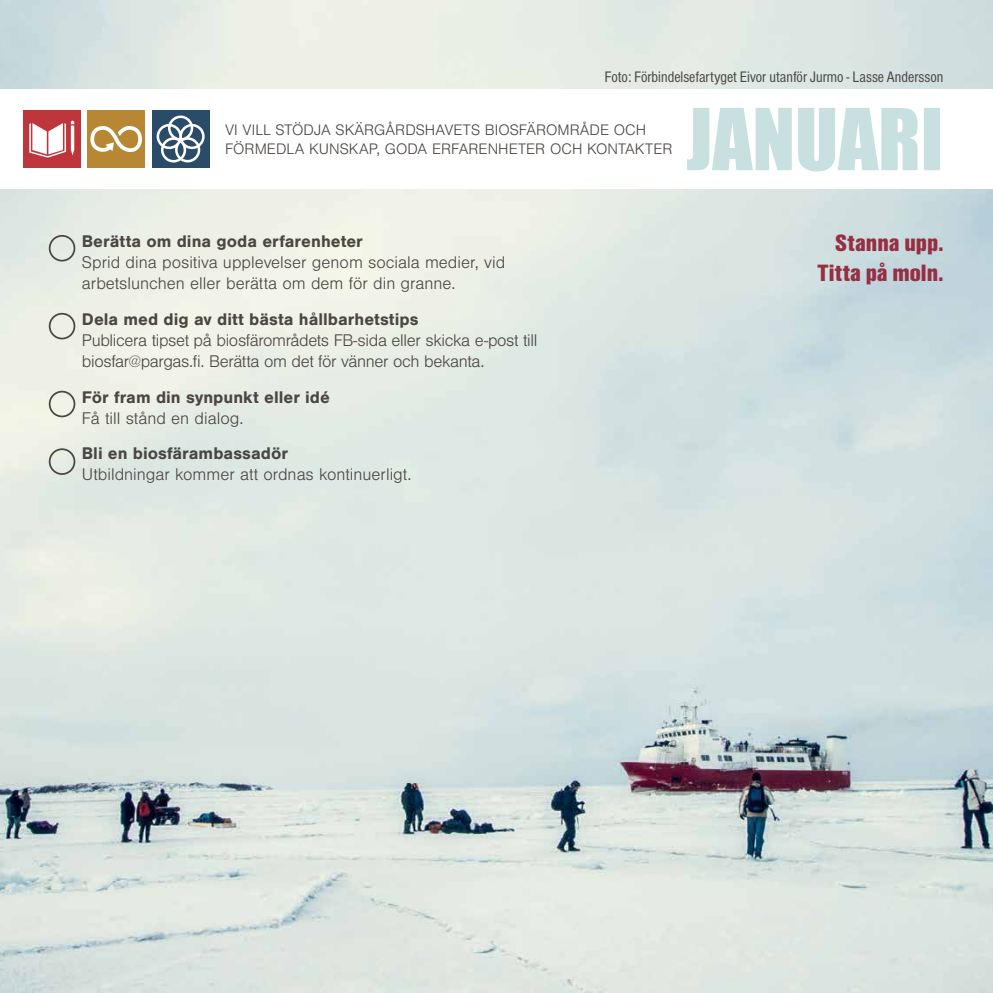
<style>
.page{position:relative;width:993px;height:993px;background:#fff}
.page>*{position:absolute;margin:0;border:0;box-sizing:border-box;transform-origin:0 0}
.t1{font:900 24.5px/29.4px "Nimbus San Con";color:#962f41;text-align:right}
.t2{font:300 17.5px/21px "Nimbus San";color:#4b4643}
.t3{font:700 17.5px "Nimbus San";color:#4b4643}
.t4{font:300 17.5px/21px "Nimbus San";letter-spacing:-.02em;color:#4b4643}
.t5{font:300 15.75px/18.9px "Nimbus San";color:#4b4643}
.t6{font:15.75px "Nimbus San Con";color:#4b4643}
</style>
<div class="page">
<img style="left:0;top:0;width:992px;height:992px">
<div style="left:0;top:89px;width:992px;height:100px;background:#fff"></div>
<svg style="left:687px;top:108px;width:252px;height:63px"></svg>
<div style="left:87px;top:110px;width:58px;height:58px;background:#b78734"></div>
<svg style="left:90px;top:126px;width:52px;height:26px"></svg>
<div style="left:49px;top:235px;width:26px;height:26px;border:2px solid #4b4643;border-radius:50%"></div>
<div style="left:49px;top:313px;width:26px;height:26px;border:2px solid #4b4643;border-radius:50%"></div>
<div style="left:49px;top:390px;width:26px;height:27px;border:2px solid #4b4643;border-radius:50%"></div>
<div style="left:49px;top:448px;width:26px;height:26px;border:2px solid #4b4643;border-radius:50%"></div>
<div style="left:152px;top:110px;width:57px;height:58px;background:#2b4c69"></div>
<svg style="left:156px;top:115px;width:48px;height:47px"></svg>
<div style="left:23px;top:110px;width:58px;height:58px;background:#be353c"></div>
<svg style="left:29px;top:121px;width:45px;height:36px"></svg>
<p class="t6" style="left:604px;top:68px;width:340px">Foto: Förbindelsefartyget Eivor utanför Jurmo - Lasse Andersson</p>
<p class="t5" style="left:225px;top:121px;width:449px">VI VILL STÖDJA SKÄRGÅRDSHAVETS BIOSFÄROMRÅDE OCH<br>FÖRMEDLA KUNSKAP, GODA ERFARENHETER OCH KONTAKTER</p>
<p class="t3" style="left:82px;top:231px;width:282px">Berätta om dina goda erfarenheter</p>
<p class="t2" style="left:82px;top:252px;width:424px">Sprid dina positiva upplevelser genom sociala medier, vid arbetslunchen eller berätta om dem för din granne.</p>
<p class="t3" style="left:82px;top:309px;width:338px">Dela med dig av ditt bästa hållbarhetstips</p>
<p class="t4" style="left:82px;top:330px;width:457px">Publicera tipset på biosfärområdets FB-sida eller skicka e-post till biosfar@pargas.fi. Berätta om det för vänner och bekanta.</p>
<p class="t3" style="left:82px;top:387px;width:249px">För fram din synpunkt eller idé</p>
<p class="t2" style="left:82px;top:407px;width:163px">Få till stånd en dialog.</p>
<p class="t3" style="left:82px;top:443px;width:207px">Bli en biosfärambassadör</p>
<p class="t2" style="left:82px;top:464px;width:331px">Utbildningar kommer att ordnas kontinuerligt.</p>
<h1 class="t1" style="left:817px;top:228px;width:127px">Stanna upp.<br>Titta på moln.</h1>
</div>
